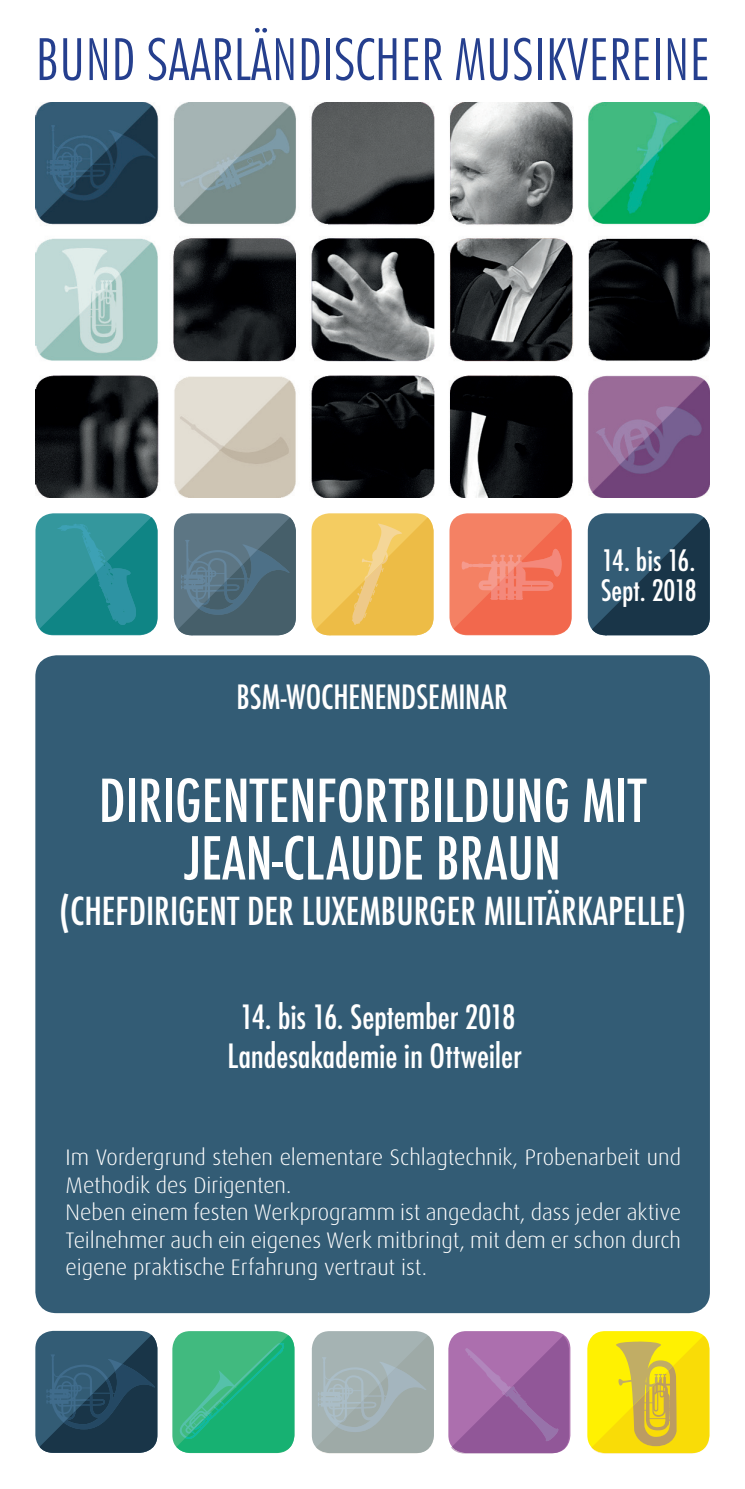
<style>
.page{position:relative;width:745px;height:1489px;background:#fff}
.page>*{position:absolute;margin:0;border:0;box-sizing:border-box;transform-origin:0 0}
.t1{font:300 condensed 58.75px "Futura BT";color:#253f8e}
.t2{font:500 condensed 57.5px/57.5px "Futura";color:#fff;text-align:center}
.t3{font:500 condensed 37.5px "Futura";color:#fff}
.t4{font:500 condensed 32.5px/39px "Futura";letter-spacing:-.005em;color:#fff;text-align:center}
.t5{font:500 condensed 28.75px/30px "Futura";color:#fff}
.t6{font:300 22.5px/27.5px "Dax";color:#fff}
</style>
<div class="page">
<img style="left:36px;top:102px;width:673px;height:395px">
<div style="left:35px;top:655px;width:674px;height:657px;background:#335c75;border-radius:21px"></div>
<div style="left:587px;top:513px;width:122px;height:122px;background:#335c75;border-radius:18px"></div>
<svg style="left:591px;top:517px;width:118px;height:119px"></svg>
<svg style="left:172px;top:1330px;width:122px;height:122px"></svg>
<svg style="left:448px;top:1330px;width:122px;height:122px"></svg>
<div style="left:311px;top:1330px;width:122px;height:122px;background:#a5b3b3;border-radius:18px"></div>
<svg style="left:316px;top:1335px;width:117px;height:118px"></svg>
<svg style="left:451px;top:1335px;width:117px;height:118px;background:#9e65a4"></svg>
<svg style="left:587px;top:1330px;width:122px;height:122px"></svg>
<svg style="left:591px;top:1335px;width:117px;height:118px;background:#edd61c"></svg>
<svg style="left:176px;top:1334px;width:118px;height:118px;background:#2cb67c"></svg>
<div style="left:35px;top:1330px;width:122px;height:122px;background:#335c75;border-radius:18px"></div>
<svg style="left:39px;top:1334px;width:118px;height:119px"></svg>
<div style="left:35px;top:513px;width:122px;height:122px;background:#34979d;border-radius:18px"></div>
<div style="left:449px;top:513px;width:122px;height:122px;background:#f48164;border-radius:18px"></div>
<div style="left:311px;top:513px;width:122px;height:122px;background:#f4cc61;border-radius:18px"></div>
<svg style="left:40px;top:517px;width:117px;height:117px"></svg>
<svg style="left:453px;top:517px;width:118px;height:117px"></svg>
<svg style="left:315px;top:517px;width:118px;height:118px"></svg>
<div style="left:174px;top:513px;width:122px;height:122px;background:#5d7684;border-radius:18px"></div>
<svg style="left:178px;top:517px;width:117px;height:118px"></svg>
<h1 class="t1" style="left:35px;top:23px;width:675px">BUND SAARLÄNDISCHER MUSIKVEREINE</h1>
<h3 class="t4" style="left:236px;top:678px;width:273px">BSM-WOCHENENDSEMINAR</h3>
<p class="t5" style="left:600px;top:545px;width:97px">14. bis 16.<br>Sept. 2018</p>
<h2 class="t2" style="left:99px;top:772px;width:548px">DIRIGENTENFORTBILDUNG MIT<br>JEAN-CLAUDE BRAUN</h2>
<h3 class="t3" style="left:59px;top:886px;width:628px">(CHEFDIRIGENT DER LUXEMBURGER MILITÄRKAPELLE)</h3>
<h3 class="t4" style="left:227px;top:997px;width:295px">14. bis 16. September 2018<br>Landesakademie in Ottweiler</h3>
<p class="t6" style="left:66px;top:1143px;width:616px">Im Vordergrund stehen elementare Schlagtechnik, Probenarbeit und Methodik des Dirigenten.<br>Neben einem festen Werkprogramm ist angedacht, dass jeder aktive Teilnehmer auch ein eigenes Werk mitbringt, mit dem er schon durch eigene praktische Erfahrung vertraut ist.</p>
</div>
